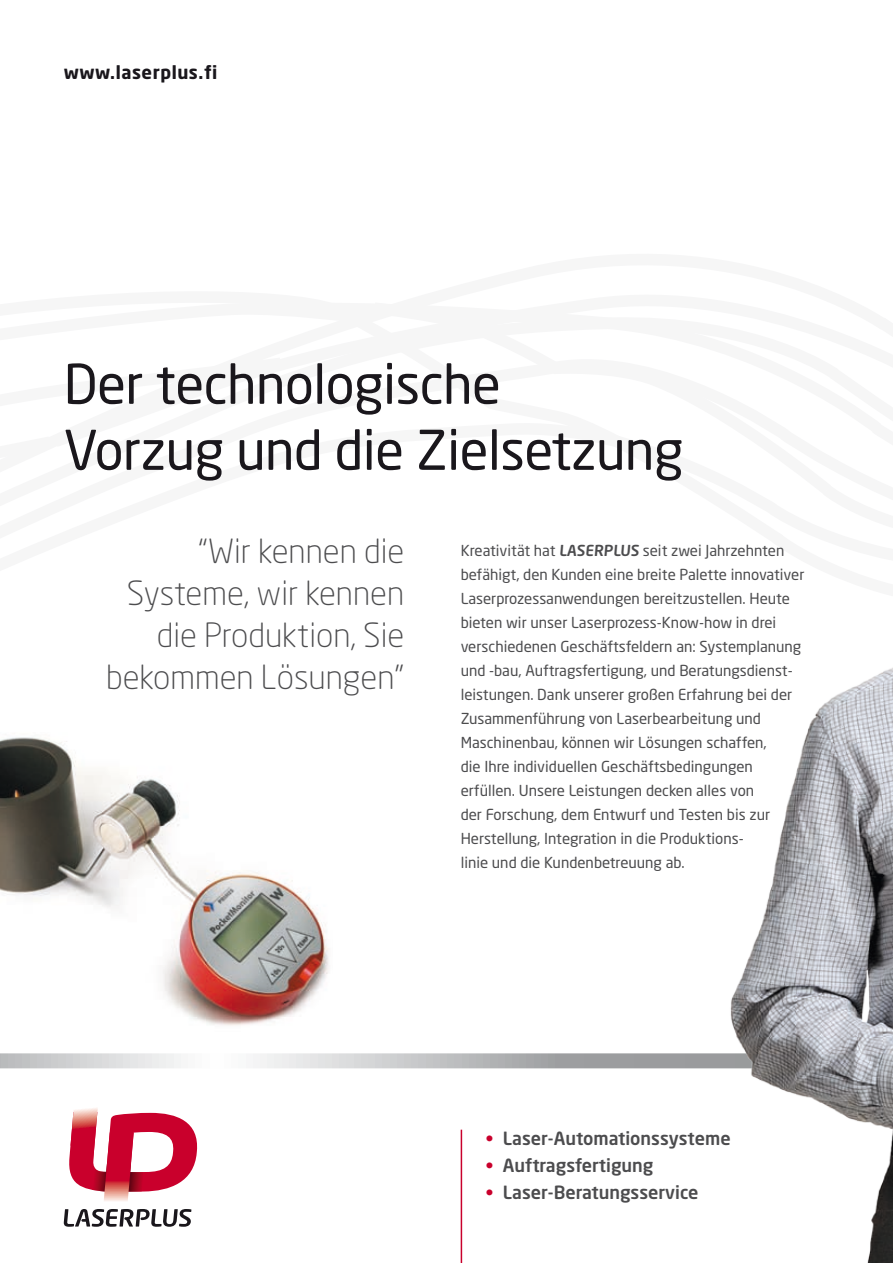
<style>
.page{position:relative;width:893px;height:1263px;background:#fff}
.page>*{position:absolute;margin:0;border:0;box-sizing:border-box;transform-origin:0 0}
.t1{font:54px/66px "Neo Sans";letter-spacing:-.01em;color:#1a171c}
.t2{font:300 33px/42px "Neo Sans";color:#4c4c4e;text-align:right}
.t3{font:500 18px "Neo Sans";color:#4c4c4e}
.t4{font:700 18px "Neo Sans";letter-spacing:.03em;color:#1a171c}
.t5{font:15px/24px "Neo Sans";color:#4c4c4e}
.s1{font-weight:500}
.s2{color:#c9002c}
</style>
<div class="page">
<svg style="left:0;top:1053px;width:710px;height:16px"></svg>
<svg style="left:63px;top:1108px;width:135px;height:119px"></svg>
<img style="left:710px;top:668px;width:183px;height:595px">
<img style="left:0;top:737px;width:329px;height:289px">
<hr style="left:461px;top:1130px;width:1px;height:133px;background:#c9002c">
<p class="t4" style="left:64px;top:60px;width:155px">www.laserplus.fi</p>
<h1 class="t1" style="left:64px;top:350px;width:621px">Der technologische<br>Vorzug und die Zielsetzung</h1>
<h2 class="t2" style="left:106px;top:530px;width:300px">“Wir kennen die<br>Systeme, wir kennen die Produktion, Sie bekommen Lösungen”</h2>
<p class="t5" style="left:461px;top:538px;width:345px">Kreativität hat <span class="s1">LASERPLUS</span> seit zwei Jahrzehnten befähigt, den Kunden eine breite Palette innovativer Laserprozessanwendungen bereitzustellen. Heute bieten wir unser Laserprozess-Know-how in drei verschiedenen Geschäftsfeldern an: Systemplanung und -bau, Auftragsfertigung, und Beratungsdienst&shy;leistungen. Dank unserer großen Erfahrung bei der Zusammenführung von Laserbearbeitung und Maschinenbau, können wir Lösungen schaffen,<br>die Ihre individuellen Geschäftsbedingungen erfüllen. Unsere Leistungen decken alles von<br>der Forschung, dem Entwurf und Testen bis zur Herstellung, Integration in die Produktions-<br>linie und die Kundenbetreuung ab.</p>
<p class="t3" style="left:486px;top:1127px;width:246px"><span class="s2">•</span> Laser-Automationssysteme</p>
<p class="t3" style="left:486px;top:1154px;width:169px"><span class="s2">•</span> Auftragsfertigung</p>
<p class="t3" style="left:486px;top:1181px;width:214px"><span class="s2">•</span> Laser-Beratungsservice</p>
</div>
